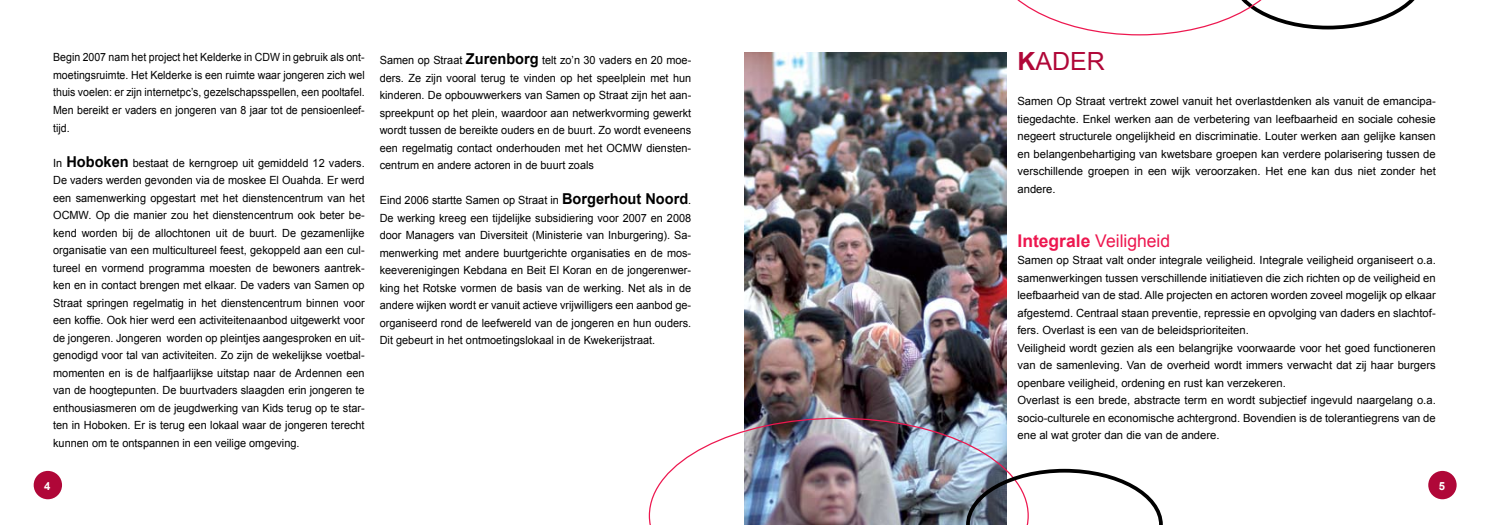
<style>
.page{position:relative;width:1489px;height:525px;background:#fff}
.page>*{position:absolute;margin:0;border:0;box-sizing:border-box;transform-origin:0 0}
.t1{font:25px "Arial";color:#b00738}
.t2{font:17.5px "Arial";color:#ed174f}
.t3{font:11.25px/17.5px "Arial";color:#000;text-align:justify}
.t4{font:11.25px/17.5px "Arial";color:#000;text-align:justify;scale:.94 1}
.t5{font:700 11.25px "Arial";color:#fff}
.s1{font-weight:700;font-size:15px}
.s2{font-weight:700}
</style>
<div class="page">
<img style="left:744px;top:52px;width:262px;height:365px">
<img style="left:648px;top:417px;width:359px;height:107px">
<svg style="left:966px;top:468px;width:196px;height:56px"></svg>
<svg style="left:1017px;top:0;width:398px;height:35px"></svg>
<div style="left:34px;top:470px;width:28px;height:29px;background:#b00738;border-radius:50%"></div>
<div style="left:1428px;top:470px;width:28px;height:29px;background:#b00738;border-radius:50%"></div>
<p class="t4" style="left:53px;top:49px;width:333px">Begin 2007 nam het project het Kelderke in CDW in gebruik als ont&shy;moetingsruimte. Het Kelderke is een ruimte waar jongeren zich wel thuis voelen: er zijn internetpc’s, gezelschapsspellen, een pooltafel.<br>Men bereikt er vaders en jongeren van 8 jaar tot de pensioenleef&shy;tijd.</p>
<p class="t3" style="left:53px;top:154px;width:313px">In <span class="s1">Hoboken</span> bestaat de kerngroep uit gemiddeld 12 vaders.<br>De vaders werden gevonden via de moskee El Ouahda. Er werd een samenwerking opgestart met het dienstencentrum van het OCMW. Op die manier zou het dienstencentrum ook beter be&shy;kend worden bij de allochtonen uit de buurt. De gezamenlijke organisatie van een multicultureel feest, gekoppeld aan een cul&shy;tureel en vormend programma moesten de bewoners aantrek&shy;ken en in contact brengen met elkaar. De vaders van Samen op Straat springen regelmatig in het dienstencentrum binnen voor een koffie. Ook hier werd een activiteitenaanbod uitgewerkt voor de jongeren. Jongeren worden op pleintjes aangesproken en uit&shy;genodigd voor tal van activiteiten. Zo zijn de wekelijkse voetbal&shy;momenten en is de halfjaarlijkse uitstap naar de Ardennen een van de hoogtepunten. De buurtvaders slaagden erin jongeren te enthousiasmeren om de jeugdwerking van Kids terug op te star&shy;ten in Hoboken. Er is terug een lokaal waar de jongeren terecht kunnen om te ontspannen in een veilige omgeving.</p>
<p class="t3" style="left:380px;top:51px;width:313px">Samen op Straat <span class="s1">Zurenborg</span> telt zo’n 30 vaders en 20 moe&shy;ders. Ze zijn vooral terug te vinden op het speelplein met hun kinderen. De opbouwwerkers van Samen op Straat zijn het aan&shy;spreekpunt op het plein, waardoor aan netwerkvorming gewerkt wordt tussen de bereikte ouders en de buurt. Zo wordt eveneens een regelmatig contact onderhouden met het OCMW diensten&shy;centrum en andere actoren in de buurt zoals</p>
<p class="t3" style="left:380px;top:191px;width:313px">Eind 2006 startte Samen op Straat in <span class="s1">Borgerhout Noord</span>.<br>De werking kreeg een tijdelijke subsidiering voor 2007 en 2008 door Managers van Diversiteit (Ministerie van Inburgering). Sa&shy;menwerking met andere buurtgerichte organisaties en de mos&shy;keeverenigingen Kebdana en Beit El Koran en de jongerenwer&shy;king het Rotske vormen de basis van de werking. Net als in de andere wijken wordt er vanuit actieve vrijwilligers een aanbod ge&shy;organiseerd rond de leefwereld van de jongeren en hun ouders.<br>Dit gebeurt in het ontmoetingslokaal in de Kwekerijstraat.</p>
<h1 class="t1" style="left:1017px;top:47px;width:89px"><span class="s2">K</span>ADER</h1>
<p class="t3" style="left:1017px;top:92px;width:420px">Samen Op Straat vertrekt zowel vanuit het overlastdenken als vanuit de emancipa&shy;tiegedachte. Enkel werken aan de verbetering van leefbaarheid en sociale cohesie negeert structurele ongelijkheid en discriminatie. Louter werken aan gelijke kansen en belangenbehartiging van kwetsbare groepen kan verdere polarisering tussen de verschillende groepen in een wijk veroorzaken. Het ene kan dus niet zonder het andere.</p>
<h2 class="t2" style="left:1017px;top:230px;width:154px"><span class="s2">Integrale</span> Veiligheid</h2>
<p class="t3" style="left:1017px;top:251px;width:420px;text-align:left">Samen op Straat valt onder integrale veiligheid. Integrale veiligheid organiseert o.a. samenwerkingen tussen verschillende initiatieven die zich richten op de veiligheid en leefbaarheid van de stad. Alle projecten en actoren worden zoveel mogelijk op elkaar afgestemd. Centraal staan preventie, repressie en opvolging van daders en slachtof&shy;fers. Overlast is een van de beleidsprioriteiten.<br>Veiligheid wordt gezien als een belangrijke voorwaarde voor het goed functioneren van de samenleving. Van de overheid wordt immers verwacht dat zij haar burgers openbare veiligheid, ordening en rust kan verzekeren.<br>Overlast is een brede, abstracte term en wordt subjectief ingevuld naargelang o.a. socio-culturele en economische achtergrond. Bovendien is de tolerantiegrens van de ene al wat groter dan die van de andere.</p>
<p class="t5" style="left:44px;top:479px;width:8px">4</p>
<p class="t5" style="left:1438px;top:479px;width:8px">5</p>
</div>
